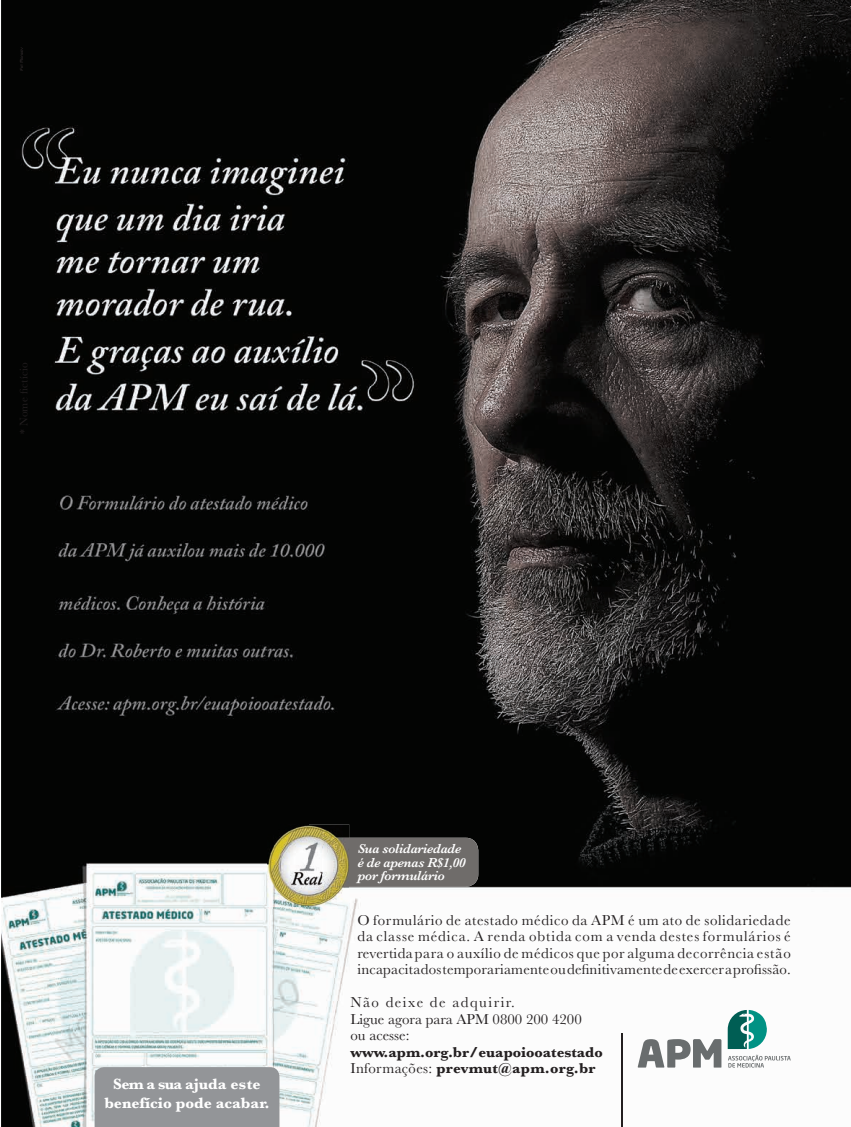
<style>
.page{position:relative;width:851px;height:1127px;background:#fff}
.page>*{position:absolute;margin:0;border:0;box-sizing:border-box;transform-origin:0 0}
.t1{font:700 15.6px/18.3px "Baskerville";color:#fff;text-align:center}
.t2{font:14.85px/16.5px "Baskerville";letter-spacing:.015em;color:#231f20}
.t3{font:700 14.85px/16.5px "Baskerville";color:#231f20}
.t4{font:italic 600 13.5px/13.4px "Baskerville";letter-spacing:-.02em;color:#fff}
.t5{font:11.4px "Baskerville";letter-spacing:.02em;color:#231f20}
.s1{font-weight:400}
</style>
<div class="page">
<img style="left:1px;top:0;width:849px;height:1127px">
<div style="left:95px;top:1067px;width:184px;height:60px;background:#939598"></div>
<div style="left:322px;top:838px;width:156px;height:49px;background:#6f6c6a;border-radius:13px"></div>
<img style="left:267px;top:824px;width:82px;height:82px">
<img style="left:322px;top:838px;width:27px;height:49px">
<svg style="left:728px;top:1055px;width:62px;height:12px"></svg>
<svg style="left:727px;top:1010px;width:40px;height:39px"></svg>
<svg style="left:637px;top:1039px;width:84px;height:28px"></svg>
<hr style="left:621px;top:1033px;width:1px;height:94px;background:#231f20">
<svg style="left:20px;top:47px;width:3px;height:24px"></svg>
<p class="t5" style="left:16px;top:434px;width:73px;rotate:-90deg">* Nome fictício</p>
<p class="t1" style="left:104px;top:1075px;width:167px">Sem a sua ajuda es te benefício pode acabar.</p>
<p class="t4" style="left:357px;top:842px;width:110px">Sua solidariedade é de apenas R$1,00 por formulário</p>
<p class="t2" style="left:357px;top:912px;width:435px;text-align:justify">O formulário de atestado médico da APM é um ato de solidariedade da classe médica. A renda obtida com a venda destes formulários é revertida para o auxílio de médicos que por alguma decorrência estão incapacitados temporariamente ou definitivamente de exercer a profissão.</p>
<p class="t2" style="left:350px;top:994px;width:233px">Não deixe de adquirir.<br>Ligue agora para APM 0800 200 4200 ou acesse:</p>
<p class="t3" style="left:350px;top:1043px;width:254px">www.apm.org.br/euapoiooates tado<br><span class="s1">Informações:</span> prevmut@apm.org.br</p>
</div>
